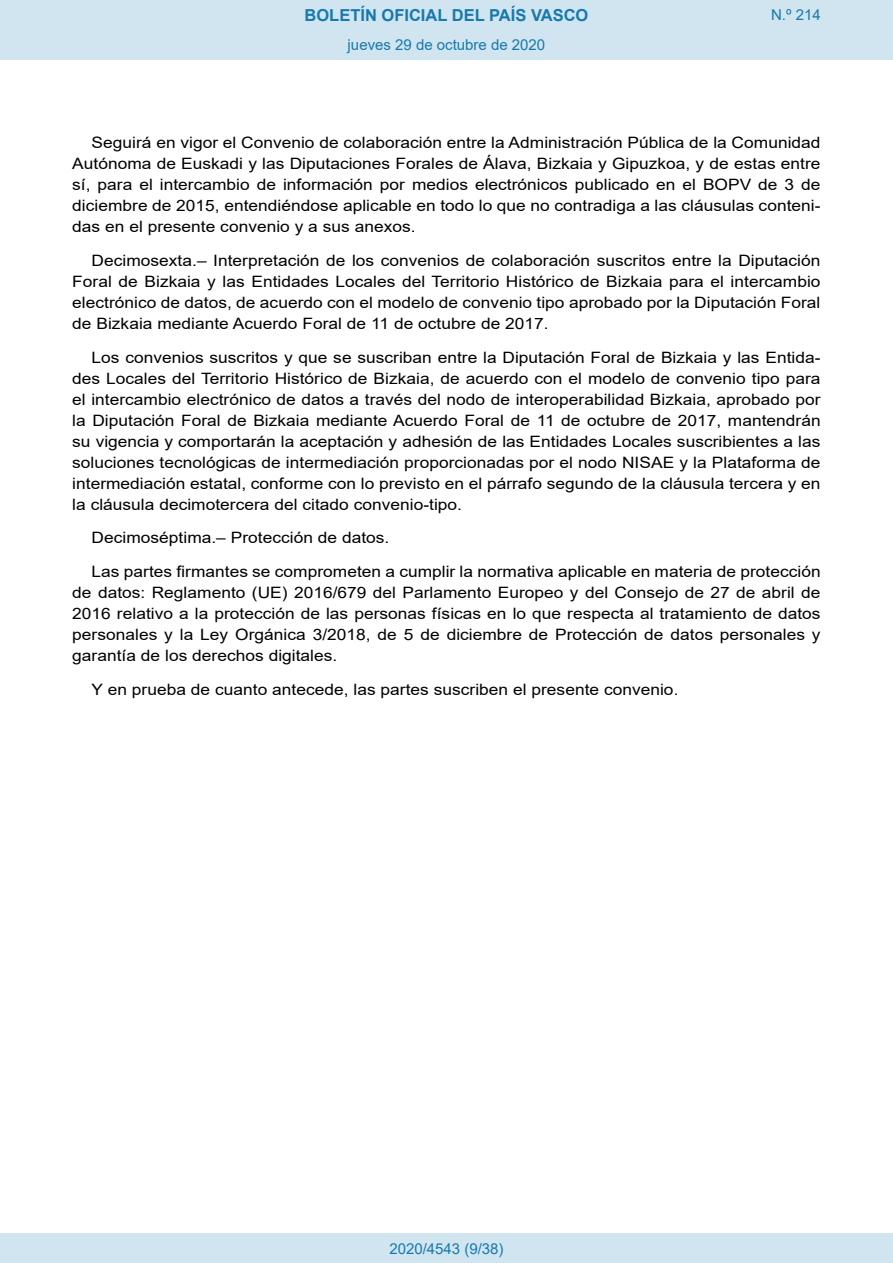
<style>
.page{position:relative;width:893px;height:1263px;background:#fff}
.page>*{position:absolute;margin:0;border:0;box-sizing:border-box;transform-origin:0 0}
.t1{font:700 16.5px "Arial";color:#1879ad}
.BOPVDetalle{font:15.6px/21px "Arial";color:#000;text-align:justify;scale:1.11 1}
.Paginacion_Centro{font:15px "Arial";color:#1879ad}
</style>
<div class="page">
<div style="left:0;top:0;width:893px;height:60px;background:#d0e5f0"></div>
<div style="left:0;top:1233px;width:893px;height:30px;background:#d0e5f0"></div>
<p class="t1" style="left:305px;top:3px;width:285px">BOLETÍN OFICIAL DEL PAÍS VASCO</p>
<p class="Paginacion_Centro" style="left:348px;top:35px;width:199px">jueves 29 de octubre de 2020</p>
<p class="Paginacion_Centro" style="left:771px;top:5px;width:51px">N.º 214</p>
<p class="BOPVDetalle" style="left:72px;top:132px;width:676px;text-indent:19px">Seguirá en vigor el Convenio de colaboración entre la Administración Pública de la Comunidad Autónoma de Euskadi y las Diputaciones Forales de Álava, Bizkaia y Gipuzkoa, y de estas entre sí, para el intercambio de información por medios electrónicos publicado en el BOPV de 3 de diciembre de 2015, entendiéndose aplicable en todo lo que no contradiga a las cláusulas conteni&shy;das en el presente convenio y a sus anexos.</p>
<p class="BOPVDetalle" style="left:72px;top:250px;width:676px;text-indent:19px">Decimosexta.– Interpretación de los convenios de colaboración suscritos entre la Diputación Foral de Bizkaia y las Entidades Locales del Territorio Histórico de Bizkaia para el intercambio electrónico de datos, de acuerdo con el modelo de convenio tipo aprobado por la Diputación Foral de Bizkaia mediante Acuerdo Foral de 11 de octubre de 2017.</p>
<p class="BOPVDetalle" style="left:72px;top:347px;width:676px;text-indent:19px">Los convenios suscritos y que se suscriban entre la Diputación Foral de Bizkaia y las Entida&shy;des Locales del Territorio Histórico de Bizkaia, de acuerdo con el modelo de convenio tipo para el intercambio electrónico de datos a través del nodo de interoperabilidad Bizkaia, aprobado por la Diputación Foral de Bizkaia mediante Acuerdo Foral de 11 de octubre de 2017, mantendrán su vigencia y comportarán la aceptación y adhesión de las Entidades Locales suscribientes a las soluciones tecnológicas de intermediación proporcionadas por el nodo NISAE y la Plataforma de intermediación estatal, conforme con lo previsto en el párrafo segundo de la cláusula tercera y en la cláusula decimotercera del citado convenio-tipo.</p>
<p class="BOPVDetalle" style="left:92px;top:527px;width:270px">Decimoséptima.– Protección de datos.</p>
<p class="BOPVDetalle" style="left:72px;top:561px;width:676px;text-indent:19px">Las partes firmantes se comprometen a cumplir la normativa aplicable en materia de protección de datos: Reglamento (UE) 2016/679 del Parlamento Europeo y del Consejo de 27 de abril de 2016 relativo a la protección de las personas físicas en lo que respecta al tratamiento de datos personales y la Ley Orgánica 3/2018, de 5 de diciembre de Protección de datos personales y garantía de los derechos digitales.</p>
<p class="BOPVDetalle" style="left:92px;top:679px;width:530px">Y en prueba de cuanto antecede, las partes suscriben el presente convenio.</p>
<p class="Paginacion_Centro" style="left:389px;top:1238px;width:116px">2020/4543 (9/38)</p>
</div>
